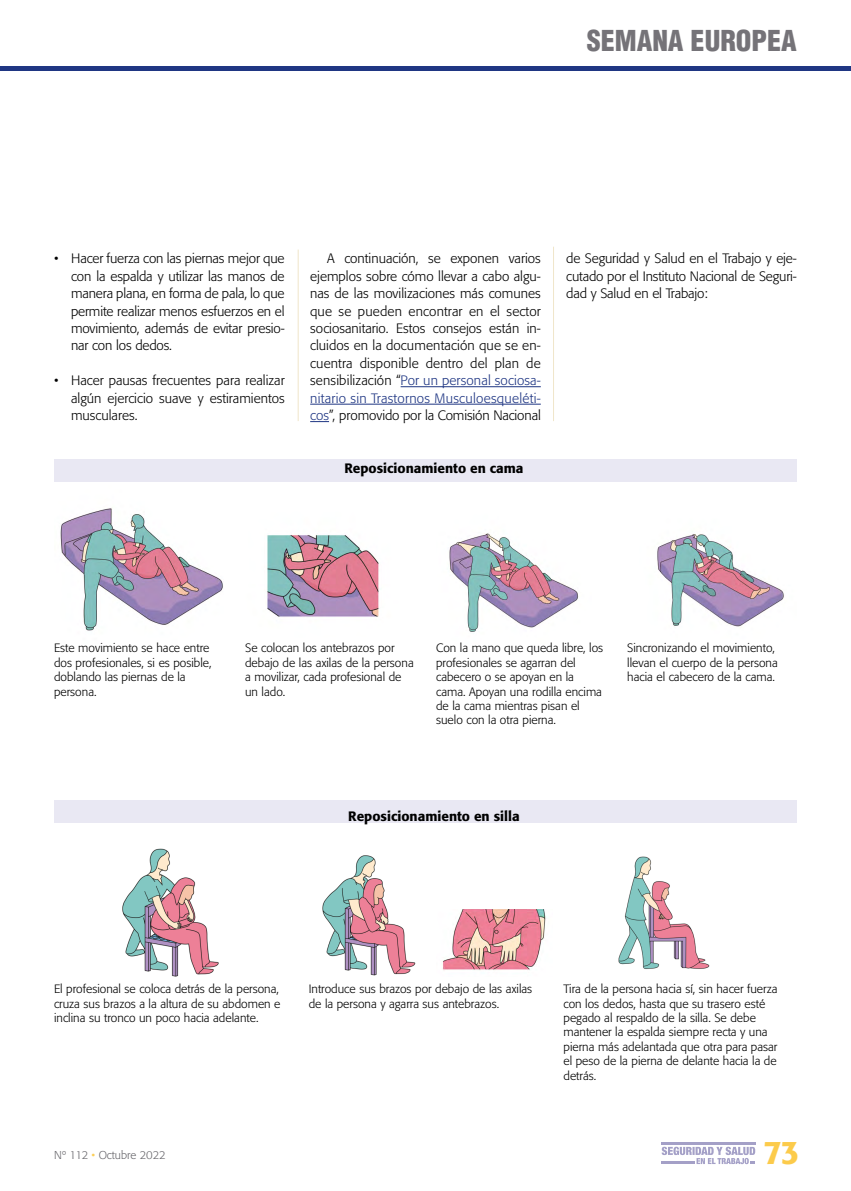
<style>
.page{position:relative;width:851px;height:1191px;background:#fff}
.page>*{position:absolute;margin:0;border:0;box-sizing:border-box;transform-origin:0 0}
.t1{font:500 32.4px "Formata";color:#fccb4b}
.t2{font:900 condensed 28.05px "Helvetica LT Std";color:#757378}
.t3{font:300 13.5px/17.4px "Formata";letter-spacing:-.01em;color:#000;text-align:justify}
.t4{font:500 13.5px "Formata";color:#000}
.t5{font:300 12px/14.4px "Formata";color:#000}
.t6{font:300 11.25px "Formata";color:#68676c}
.s1{color:#1f3683}
.s2{color:#fccf58}
</style>
<div class="page">
<hr style="left:0;top:67px;width:850px;height:4px;background:#1f3683">
<hr style="left:661px;top:1142px;width:94px;height:2px;background:#a4a0c7">
<svg style="left:661px;top:1146px;width:94px;height:18px"></svg>
<hr style="left:553px;top:247px;width:1px;height:174px;background:#f0e6ca">
<hr style="left:298px;top:249px;width:1px;height:172px;background:#f0e6ca">
<hr style="left:400px;top:386px;width:140px;height:1px;background:#1f3683">
<hr style="left:310px;top:404px;width:230px;height:1px;background:#1f3683">
<svg style="left:310px;top:421px;width:19px;height:1px"></svg>
<img style="left:60px;top:508px;width:163px;height:123px">
<img style="left:54px;top:822px;width:233px;height:155px">
<img style="left:267px;top:535px;width:112px;height:82px">
<img style="left:322px;top:855px;width:94px;height:121px">
<img style="left:449px;top:533px;width:130px;height:99px">
<img style="left:442px;top:909px;width:105px;height:61px">
<img style="left:657px;top:534px;width:127px;height:93px">
<img style="left:618px;top:856px;width:92px;height:113px">
<div style="left:54px;top:459px;width:742px;height:23px;background:#e9e8f3"></div>
<div style="left:54px;top:800px;width:742px;height:22px;background:#e9e8f3"></div>
<h2 class="t2" style="left:586px;top:23px;width:212px">SEMANA EUROPEA</h2>
<p class="t3" style="left:71px;top:250px;width:215px;text-indent:-17px">• Hacer fuerza con las piernas mejor que con la espalda y utilizar las manos de manera plana, en forma de pala, lo que permite realizar menos esfuerzos en el movimiento, además de evitar presio&shy;nar con los dedos.</p>
<p class="t3" style="left:71px;top:372px;width:215px;text-indent:-17px">• Hacer pausas frecuentes para realizar algún ejercicio suave y estiramientos musculares.</p>
<p class="t3" style="left:310px;top:250px;width:232px;text-indent:17px">A continuación, se exponen varios ejemplos sobre cómo llevar a cabo algu&shy;nas de las movilizaciones más comunes que se pueden encontrar en el sector sociosanitario. Estos consejos están in&shy;cluidos en la documentación que se en&shy;cuentra disponible dentro del plan de sensibilización “<span class="s1">Por un personal sociosa&shy;nitario sin Trastornos Musculoesqueléti&shy;cos</span>”, promovido por la Comisión Nacional</p>
<p class="t3" style="left:566px;top:250px;width:232px">de Seguridad y Salud en el Trabajo y eje&shy;cutado por el Instituto Nacional de Seguri&shy;dad y Salud en el Trabajo:</p>
<p class="t4" style="left:344px;top:459px;width:181px">Reposicionamiento en cama</p>
<p class="t5" style="left:54px;top:641px;width:159px">Este movimiento se hace entre dos profesionales, si es posible, doblando las piernas de la persona.</p>
<p class="t5" style="left:245px;top:641px;width:170px">Se colocan los antebrazos por debajo de las axilas de la persona a movilizar, cada profesional de un lado.</p>
<p class="t5" style="left:436px;top:641px;width:169px">Con la mano que queda libre, los profesionales se agarran del cabecero o se apoyan en la cama. Apoyan una rodilla encima de la cama mientras pisan el suelo con la otra pierna.</p>
<p class="t5" style="left:627px;top:641px;width:152px">Sincronizando el movimiento, llevan el cuerpo de la persona hacia el cabecero de la cama.</p>
<p class="t4" style="left:348px;top:808px;width:173px">Reposicionamiento en silla</p>
<p class="t5" style="left:54px;top:982px;width:228px">El profesional se coloca detrás de la persona, cruza sus brazos a la altura de su abdomen e inclina su tronco un poco hacia adelante.</p>
<p class="t5" style="left:309px;top:982px;width:225px">Introduce sus brazos por debajo de las axilas de la persona y agarra sus antebrazos.</p>
<p class="t5" style="left:563px;top:982px;width:215px">Tira de la persona hacia sí, sin hacer fuerza con los dedos, hasta que su trasero esté pegado al respaldo de la silla. Se debe mantener la espalda siempre recta y una pierna más adelantada que otra para pasar el peso de la pierna de delante hacia la de detrás.</p>
<p class="t6" style="left:54px;top:1148px;width:113px">Nº 112 <span class="s2">•</span> Octubre 2022</p>
<h1 class="t1" style="left:763px;top:1132px;width:38px">73</h1>
</div>
